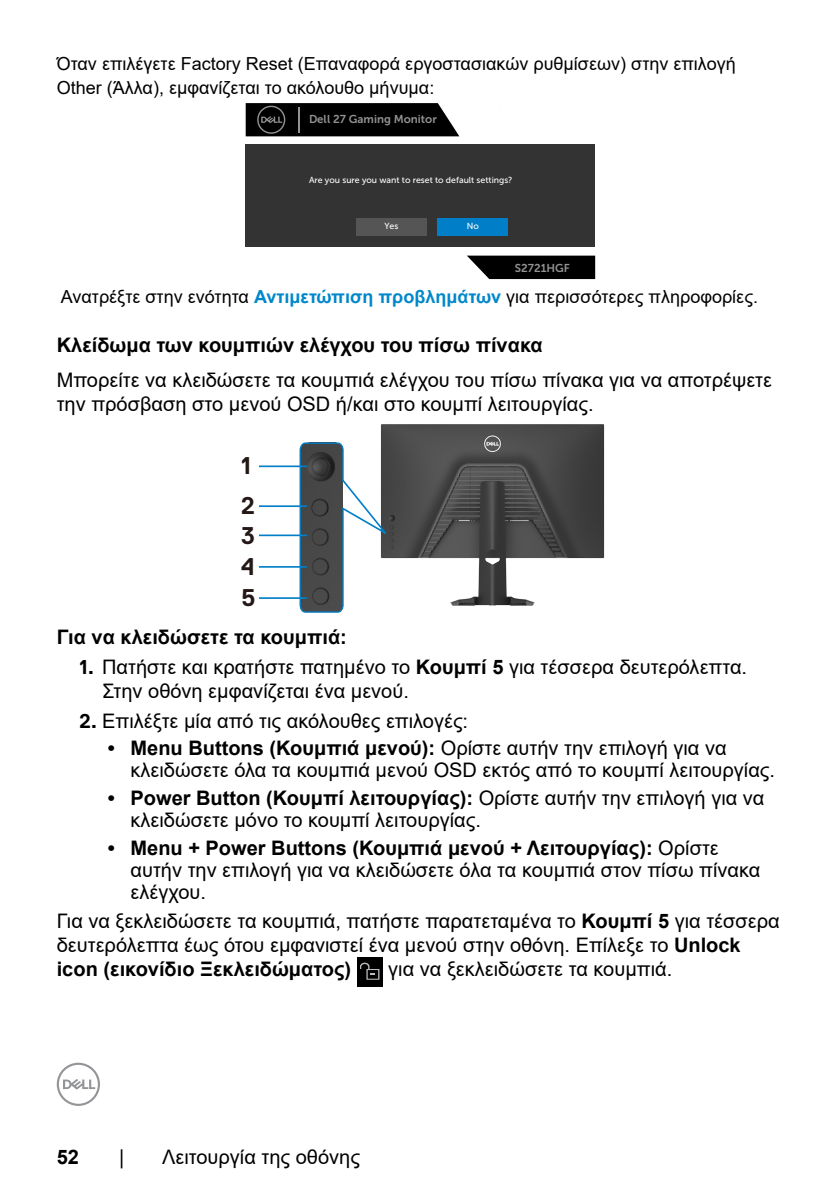
<style>
.page{position:relative;width:840px;height:1191px;background:#fff}
.page>*{position:absolute;margin:0;border:0;box-sizing:border-box;transform-origin:0 0}
.t1{font:700 24.2px/31.4px "Dell Replica";color:#231815}
.t2{font:20px/24px "Arial";color:#000}
.t3{font:700 20px "Arial";color:#000}
.t4{font:18px/24px "Arial";color:#000}
.t5{font:11.4px "Museo Sans For Dell 700";color:#939393}
.t6{font:8.8px "Museo Sans For Dell 500";color:#fff}
.s1{font-weight:700;color:#0087cb}
.s2{font-family:"Dell Replica";font-weight:700}
.s3{font-weight:700}
</style>
<div class="page">
<svg style="left:57px;top:1062px;width:43px;height:44px"></svg>
<svg style="left:467px;top:256px;width:128px;height:23px;background:#161616"></svg>
<div style="left:245px;top:144px;width:349px;height:102px;background:#333"></div>
<div style="left:437px;top:218px;width:70px;height:17px;background:#007fc8"></div>
<div style="left:356px;top:218px;width:70px;height:17px;background:#555"></div>
<svg style="left:245px;top:103px;width:214px;height:33px;background:#131313"></svg>
<img style="left:380px;top:424px;width:225px;height:182px">
<hr style="left:259px;top:465px;width:47px;height:2px;background:#007fc8">
<hr style="left:259px;top:505px;width:47px;height:2px;background:#007fc8">
<hr style="left:259px;top:534px;width:47px;height:2px;background:#007fc8">
<hr style="left:259px;top:566px;width:47px;height:2px;background:#007fc8">
<hr style="left:259px;top:597px;width:47px;height:2px;background:#007fc8">
<svg style="left:292px;top:435px;width:100px;height:178px"></svg>
<div style="left:356px;top:956px;width:26px;height:30px;background:#000"></div>
<svg style="left:360px;top:962px;width:19px;height:17px"></svg>
<p class="t4" style="left:57px;top:51px;width:680px">Όταν επιλέγετε Factory Reset (Επαναφορά εργοστασιακών ρυθμίσεων) στην επιλογή<br>Other (Άλλα), εμφανίζεται το ακόλουθο μήνυμα:</p>
<p class="t5" style="left:309px;top:113px;width:129px">Dell 27 Gaming Monitor</p>
<p class="t6" style="left:309px;top:175px;width:205px">Are you sure you want to reset to default settings?</p>
<p class="t6" style="left:384px;top:221px;width:15px">Yes</p>
<p class="t6" style="left:466px;top:221px;width:14px">No</p>
<p class="t5" style="left:514px;top:261px;width:57px">S2721HGF</p>
<p class="t4" style="left:61px;top:285px;width:698px">Ανατρέξτε στην ενότητα <span class="s1">Αντιμετώπιση προβλημάτων</span> για περισσότερες πληροφορίες.</p>
<p class="t3" style="left:57px;top:331px;width:487px">Κλείδωμα των κουμπιών ελέγχου του πίσω πίνακα</p>
<p class="t2" style="left:57px;top:368px;width:716px">Μπορείτε να κλειδώσετε τα κουμπιά ελέγχου του πίσω πίνακα για να αποτρέψετε την πρόσβαση στο μενού OSD ή/και στο κουμπί λειτουργίας.</p>
<p class="t1" style="left:241px;top:445px;width:15px;line-height:39.8px">1<br>2</p>
<p class="t1" style="left:241px;top:519px;width:16px;text-align:justify">3<br>4<br>5</p>
<p class="t3" style="left:57px;top:623px;width:291px">Για να κλειδώσετε τα κουμπιά:</p>
<p class="t2" style="left:102px;top:655px;width:646px;text-indent:-23px"><span class="s2">1.</span> Πατήστε και κρατήστε πατημένο το <span class="s3">Κουμπί 5</span> για τέσσερα δευτερόλεπτα.<br>Στην οθόνη εμφανίζεται ένα μενού.</p>
<p class="t2" style="left:79px;top:708px;width:390px"><span class="s2">2.</span> Επιλέξτε μία από τις ακόλουθες επιλογές:</p>
<p class="t2" style="left:130px;top:737px;width:645px;line-height:22px;text-indent:-23px"><span class="s3">• Menu Buttons (Κουμπιά μενού):</span> Ορίστε αυτήν την επιλογή για να κλειδώσετε όλα τα κουμπιά μενού OSD εκτός από το κουμπί λειτουργίας.</p>
<p class="t2" style="left:130px;top:786px;width:635px;line-height:22px;text-indent:-23px"><span class="s3">• Power Button (Κουμπί λειτουργίας):</span> Ορίστε αυτήν την επιλογή για να κλειδώσετε μόνο το κουμπί λειτουργίας.</p>
<p class="t2" style="left:130px;top:836px;width:631px;line-height:22px;text-indent:-23px"><span class="s3">• Menu + Power Buttons (Κουμπιά μενού + Λειτουργίας):</span> Ορίστε αυτήν την επιλογή για να κλειδώσετε όλα τα κουμπιά στον πίσω πίνακα ελέγχου.</p>
<p class="t2" style="left:57px;top:909px;width:724px">Για να ξεκλειδώσετε τα κουμπιά, πατήστε παρατεταμένα το <span class="s3">Κουμπί 5</span> για τέσσερα δευτερόλεπτα έως ότου εμφανιστεί ένα μενού στην οθόνη. Επίλεξε το <span class="s3">Unlock icon (εικονίδιο Ξεκλειδώματος)</span></p>
<p class="t2" style="left:388px;top:957px;width:285px">για να ξεκλειδώσετε τα κουμπιά.</p>
<p class="t3" style="left:57px;top:1143px;width:24px">52</p>
<p class="t2" style="left:119px;top:1145px;width:7px">|</p>
<p class="t2" style="left:162px;top:1145px;width:199px">Λειτουργία της οθόνης</p>
</div>
